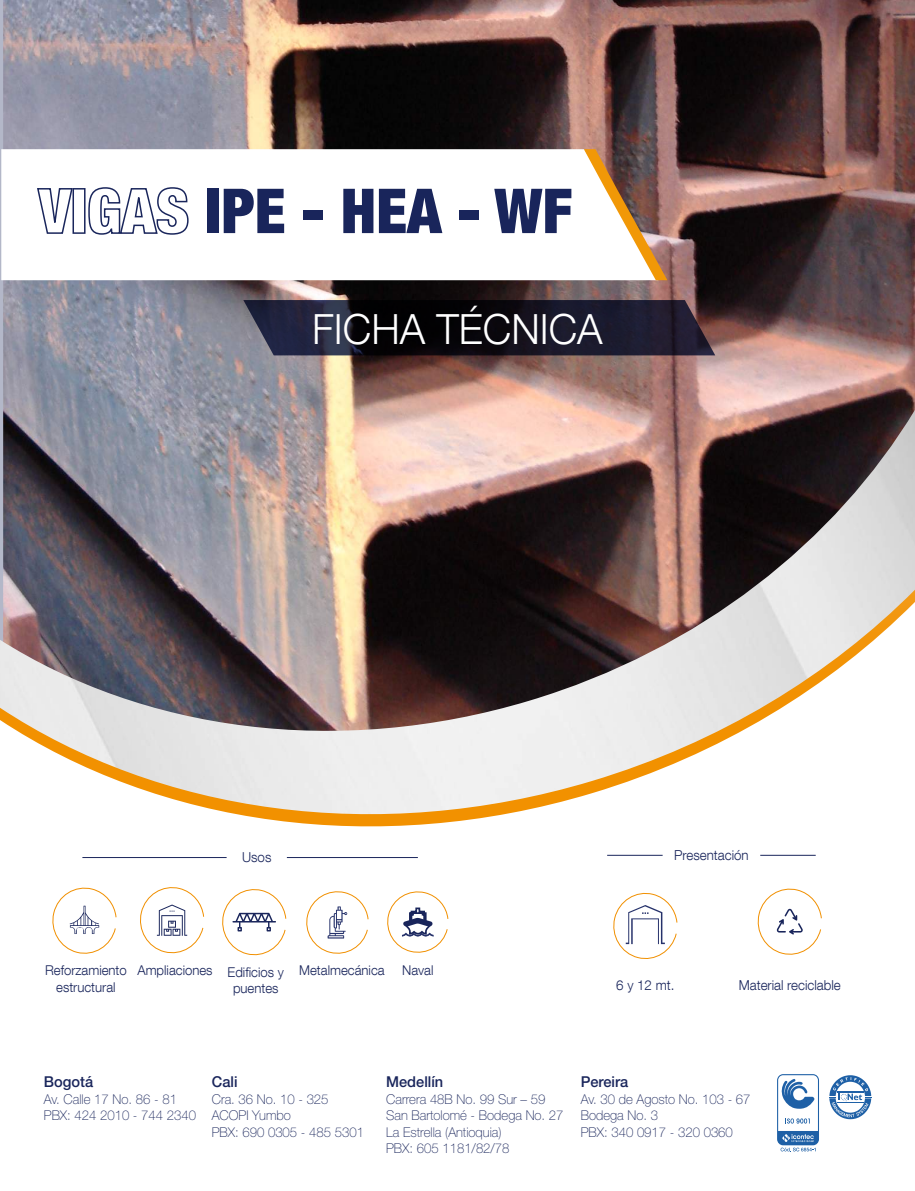
<style>
.page{position:relative;width:915px;height:1191px;background:#fff}
.page>*{position:absolute;margin:0;border:0;box-sizing:border-box;transform-origin:0 0}
.t1{font:900 condensed 61.95px "Helvetica Neue LT Std";color:#19255b}
.t2{font:300 41.55px "Helvetica Neue LT Com";color:#fff}
.t3{font:500 15px "Helvetica Neue LT Std";color:#19255b}
.t4{font:300 13.65px "Helvetica Neue LT Com";color:#19255b}
.t5{font:100 13.5px/16.5px "Helvetica Neue LT Std";color:#19255b}
.t6{font:300 13.5px/16.2px "Helvetica Neue LT Com";color:#19255b;text-align:center}
</style>
<div class="page">
<img style="left:3px;top:0;width:911px;height:410px">
<img style="left:0;top:410px;width:914px;height:417px">
<svg style="left:243px;top:300px;width:472px;height:55px;background:#1b1a27"></svg>
<svg style="left:1px;top:149px;width:582px;height:131px"></svg>
<svg style="left:583px;top:149px;width:84px;height:131px"></svg>
<svg style="left:52px;top:887px;width:65px;height:67px"></svg>
<svg style="left:140px;top:887px;width:65px;height:67px"></svg>
<svg style="left:222px;top:889px;width:65px;height:67px"></svg>
<hr style="left:287px;top:857px;width:130px;height:1px;background:#19255b">
<hr style="left:82px;top:857px;width:144px;height:1px;background:#19255b">
<hr style="left:760px;top:855px;width:55px;height:1px;background:#19255b">
<hr style="left:607px;top:855px;width:55px;height:1px;background:#19255b">
<svg style="left:757px;top:888px;width:65px;height:67px"></svg>
<svg style="left:829px;top:1075px;width:41px;height:44px"></svg>
<svg style="left:777px;top:1074px;width:41px;height:77px"></svg>
<svg style="left:36px;top:187px;width:38px;height:48px"></svg>
<div style="left:72px;top:188px;width:13px;height:46px;border:2px solid #19255b"></div>
<svg style="left:87px;top:186px;width:102px;height:49px"></svg>
<svg style="left:306px;top:891px;width:63px;height:63px"></svg>
<svg style="left:387px;top:891px;width:62px;height:62px"></svg>
<svg style="left:613px;top:892px;width:64px;height:67px"></svg>
<h1 class="t1" style="left:205px;top:173px;width:368px">IPE - HEA - WF</h1>
<h2 class="t2" style="left:312px;top:303px;width:292px">FICHA TÉCNICA</h2>
<p class="t4" style="left:242px;top:848px;width:31px">Usos</p>
<p class="t6" style="left:56px;top:962px;width:158px;text-align:left;text-indent:-11px">Reforzamiento Ampliaciones estructural</p>
<p class="t6" style="left:227px;top:963px;width:58px">Edificios y puentes</p>
<p class="t6" style="left:299px;top:962px;width:87px">Metalmecánica</p>
<p class="t6" style="left:402px;top:962px;width:33px">Naval</p>
<p class="t4" style="left:674px;top:846px;width:76px">Presentación</p>
<p class="t4" style="left:616px;top:976px;width:60px">6 y 12 mt.</p>
<p class="t4" style="left:738px;top:976px;width:104px">Material reciclable</p>
<p class="t3" style="left:44px;top:1073px;width:51px">Bogotá</p>
<p class="t5" style="left:44px;top:1090px;width:153px">Av. Calle 17 No. 86 - 81<br>PBX: 424 2010 - 744 2340</p>
<p class="t3" style="left:212px;top:1073px;width:27px">Cali</p>
<p class="t5" style="left:212px;top:1090px;width:153px">Cra. 36 No. 10 - 325<br>ACOPI Yumbo<br>PBX: 690 0305 - 485 5301</p>
<p class="t3" style="left:386px;top:1073px;width:59px">Medellín</p>
<p class="t5" style="left:386px;top:1090px;width:179px">Carrera 48B No. 99 Sur – 59<br>San Bartolomé - Bodega No. 27<br>La Estrella (Antioquia)<br>PBX: 605 1181/82/78</p>
<p class="t3" style="left:580px;top:1073px;width:49px">Pereira</p>
<p class="t5" style="left:580px;top:1090px;width:171px">Av. 30 de Agosto No. 103 - 67<br>Bodega No. 3<br>PBX: 340 0917 - 320 0360</p>
</div>
